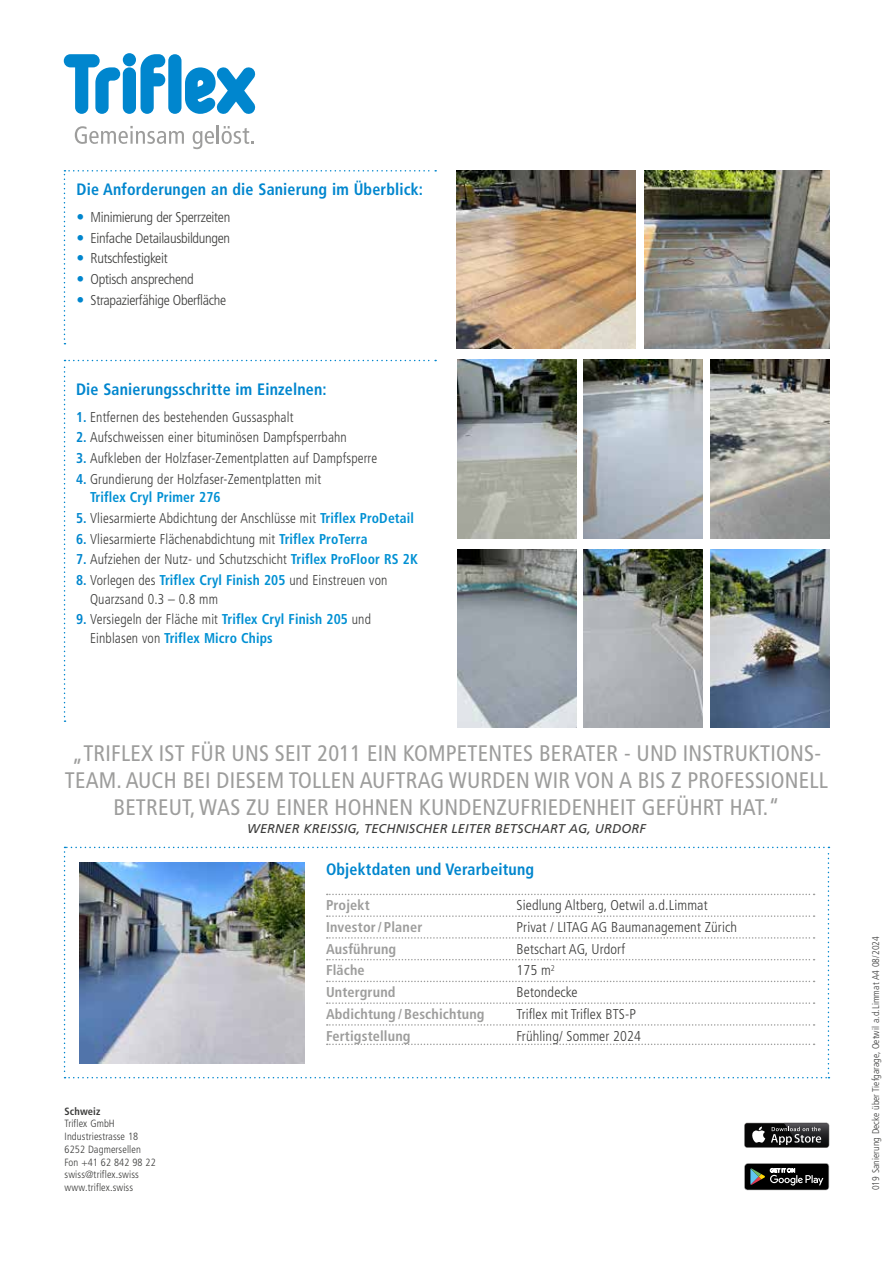
<style>
.page{position:relative;width:893px;height:1263px;background:#fff}
.page>*{position:absolute;margin:0;border:0;box-sizing:border-box;transform-origin:0 0}
.t1{font:condensed 22.5px/27px "Frutiger LT Pro";letter-spacing:.01em;color:#9d9d9c;text-align:center}
.t2{font:700 condensed 16.5px "Frutiger LT Pro";letter-spacing:.01em;color:#0086ce}
.t3{font:300 condensed 14.25px/18.6px "Frutiger LT Pro";letter-spacing:.01em;color:#3c3c3b;scale:.96 1}
.t4{font:300 condensed 14.25px "Frutiger LT Pro";letter-spacing:.01em;color:#3c3c3b}
.t5{font:300 condensed 14.25px/20.7px "Frutiger LT Pro";letter-spacing:-.02em;color:#3c3c3b}
.t6{font:700 condensed 14.25px "Frutiger LT Pro";letter-spacing:.01em;color:#9d9d9c}
.t7{font:italic 12.75px "Frutiger LT Pro";letter-spacing:.01em;color:#3c3c3b}
.t8{font:300 condensed 10.5px/12.8px "Frutiger LT Pro";letter-spacing:.01em;color:#3c3c3b}
.t9{font:700 condensed 10.5px "Frutiger LT Pro";letter-spacing:.01em;color:#3c3c3b}
.t10{font:300 condensed 9.75px "Frutiger LT Pro";letter-spacing:.01em;color:#3c3c3b}
.s1{font-weight:700;color:#0086ce}
.s2{font-weight:700;color:#0090d3}
</style>
<div class="page">
<svg style="left:75px;top:126px;width:109px;height:18px"></svg>
<svg style="left:193px;top:125px;width:61px;height:24px"></svg>
<svg style="left:64px;top:54px;width:56px;height:60px"></svg>
<div style="left:123px;top:67px;width:13px;height:47px;background:#0086ce;border-radius:7px"></div>
<div style="left:123px;top:53px;width:13px;height:13px;background:#0086ce;border-radius:50%"></div>
<svg style="left:140px;top:54px;width:25px;height:60px"></svg>
<svg style="left:185px;top:67px;width:70px;height:47px"></svg>
<div style="left:168px;top:54px;width:13px;height:60px;background:#0086ce;border-radius:7px"></div>
<div style="left:744px;top:1123px;width:85px;height:25px;background:#575656;border-radius:3px"></div>
<div style="left:745px;top:1123px;width:84px;height:24px;background:#070707;border-radius:2px"></div>
<svg style="left:752px;top:1126px;width:13px;height:17px"></svg>
<img style="left:784px;top:1147px;width:44px;height:1px">
<img style="left:784px;top:1123px;width:45px;height:24px">
<svg style="left:771px;top:1127px;width:50px;height:18px"></svg>
<svg style="left:744px;top:1163px;width:85px;height:27px;background:#303130"></svg>
<svg style="left:64px;top:847px;width:765px;height:231px"></svg>
<img style="left:456px;top:170px;width:180px;height:178px">
<img style="left:457px;top:360px;width:119px;height:178px">
<img style="left:645px;top:170px;width:185px;height:179px">
<svg style="left:64px;top:360px;width:372px;height:362px"></svg>
<img style="left:79px;top:862px;width:225px;height:201px">
<img style="left:584px;top:360px;width:119px;height:178px">
<img style="left:710px;top:360px;width:119px;height:178px">
<img style="left:457px;top:549px;width:119px;height:179px">
<img style="left:584px;top:549px;width:119px;height:179px">
<img style="left:710px;top:549px;width:119px;height:179px">
<svg style="left:64px;top:170px;width:372px;height:174px"></svg>
<p class="t2" style="left:77px;top:179px;width:348px">Die Anforderungen an die Sanierung im Überblick:</p>
<p class="t5" style="left:91px;top:207px;width:141px">Minimierung der Sperrzeiten<br>Einfache Detailausbildungen<br>Rutschfestigkeit<br>Optisch ansprechend<br>Strapazierfähige Oberfläche</p>
<p class="t2" style="left:76px;top:379px;width:252px">Die Sanierungsschritte im Einzelnen:</p>
<p class="t3" style="left:76px;top:408px;width:228px"><span class="s1">1.</span> Entfernen des bestehenden Gussasphalt</p>
<p class="t3" style="left:76px;top:428px;width:284px"><span class="s1">2.</span> Aufschweissen einer bituminösen Dampfsperrbahn</p>
<p class="t3" style="left:76px;top:449px;width:315px"><span class="s1">3.</span> Aufkleben der Holzfaser-Zementplatten auf Dampfsperre</p>
<p class="t3" style="left:90px;top:470px;width:242px;text-indent:-14px"><span class="s1">4.</span> Grundierung der Holzfaser-Zementplatten mit<br><span class="s2">Triflex Cryl Primer 276</span></p>
<p class="t3" style="left:76px;top:509px;width:354px"><span class="s1">5.</span> Vliesarmierte Abdichtung der Anschlüsse mit <span class="s2">Triflex ProDetail</span></p>
<p class="t3" style="left:76px;top:529px;width:305px"><span class="s1">6.</span> Vliesarmierte Flächenabdichtung mit <span class="s2">Triflex ProTerra</span></p>
<p class="t3" style="left:76px;top:550px;width:358px"><span class="s1">7.</span> Aufziehen der Nutz- und Schutzschicht <span class="s2">Triflex ProFloor RS 2K</span></p>
<p class="t3" style="left:90px;top:571px;width:311px;text-indent:-14px"><span class="s1">8.</span> Vorlegen des <span class="s2">Triflex Cryl Finish 205</span> und Einstreuen von<br>Quarzsand 0.3 – 0.8 mm</p>
<p class="t3" style="left:90px;top:610px;width:294px;text-indent:-14px"><span class="s1">9.</span> Versiegeln der Fläche mit <span class="s2">Triflex Cryl Finish 205</span> und<br>Einblasen von <span class="s2">Triflex Micro Chips</span></p>
<h1 class="t1" style="left:65px;top:740px;width:765px">„TRIFLEX IST FÜR UNS SEIT 2011 EIN KOMPETENTES BERATER - UND INSTRUKTIONS-<br>TEAM. AUCH BEI DIESEM TOLLEN AUFTRAG WURDEN WIR VON A BIS Z PROFESSIONELL<br>BETREUT, WAS ZU EINER HOHNEN KUNDENZUFRIEDENHEIT GEFÜHRT HAT.“</h1>
<p class="t7" style="left:247px;top:821px;width:400px">WERNER KREISSIG, TECHNISCHER LEITER BETSCHART AG, URDORF</p>
<p class="t9" style="left:65px;top:1105px;width:37px">Schweiz</p>
<p class="t8" style="left:65px;top:1117px;width:93px">Triflex GmbH<br>Industriestrasse 18<br>6252 Dagmersellen<br>Fon +41 62 842 98 22 swiss@triflex.swiss www.triflex.swiss</p>
<p class="t2" style="left:326px;top:859px;width:210px">Objektdaten und Verarbeitung</p>
<p class="t6" style="left:326px;top:897px;width:45px">Projekt</p>
<p class="t4" style="left:516px;top:897px;width:193px">Siedlung Altberg, Oetwil a.d.Limmat</p>
<p class="t6" style="left:326px;top:918px;width:98px">Investor/ Planer</p>
<p class="t4" style="left:516px;top:919px;width:222px">Privat / LITAG AG Baumanagement Zürich</p>
<p class="t6" style="left:326px;top:940px;width:72px">Ausführung</p>
<p class="t4" style="left:516px;top:940px;width:110px">Betschart AG, Urdorf</p>
<p class="t6" style="left:326px;top:962px;width:40px">Fläche</p>
<p class="t4" style="left:516px;top:962px;width:40px">175 m<sup>2</sup></p>
<p class="t6" style="left:326px;top:984px;width:71px">Untergrund</p>
<p class="t4" style="left:516px;top:984px;width:63px">Betondecke</p>
<p class="t6" style="left:326px;top:1005px;width:160px">Abdichtung / Beschichtung</p>
<p class="t4" style="left:516px;top:1006px;width:121px">Triflex mit Triflex BTS-P</p>
<p class="t6" style="left:326px;top:1027px;width:86px">Fertigstellung</p>
<p class="t4" style="left:516px;top:1027px;width:126px">Frühling/ Sommer 2024</p>
<p class="t10" style="left:870px;top:1190px;width:256px;rotate:-90deg">019 Sanierung Decke über Tiefgarage, Oetwil a.d.Limmat A4 08/2024</p>
</div>
